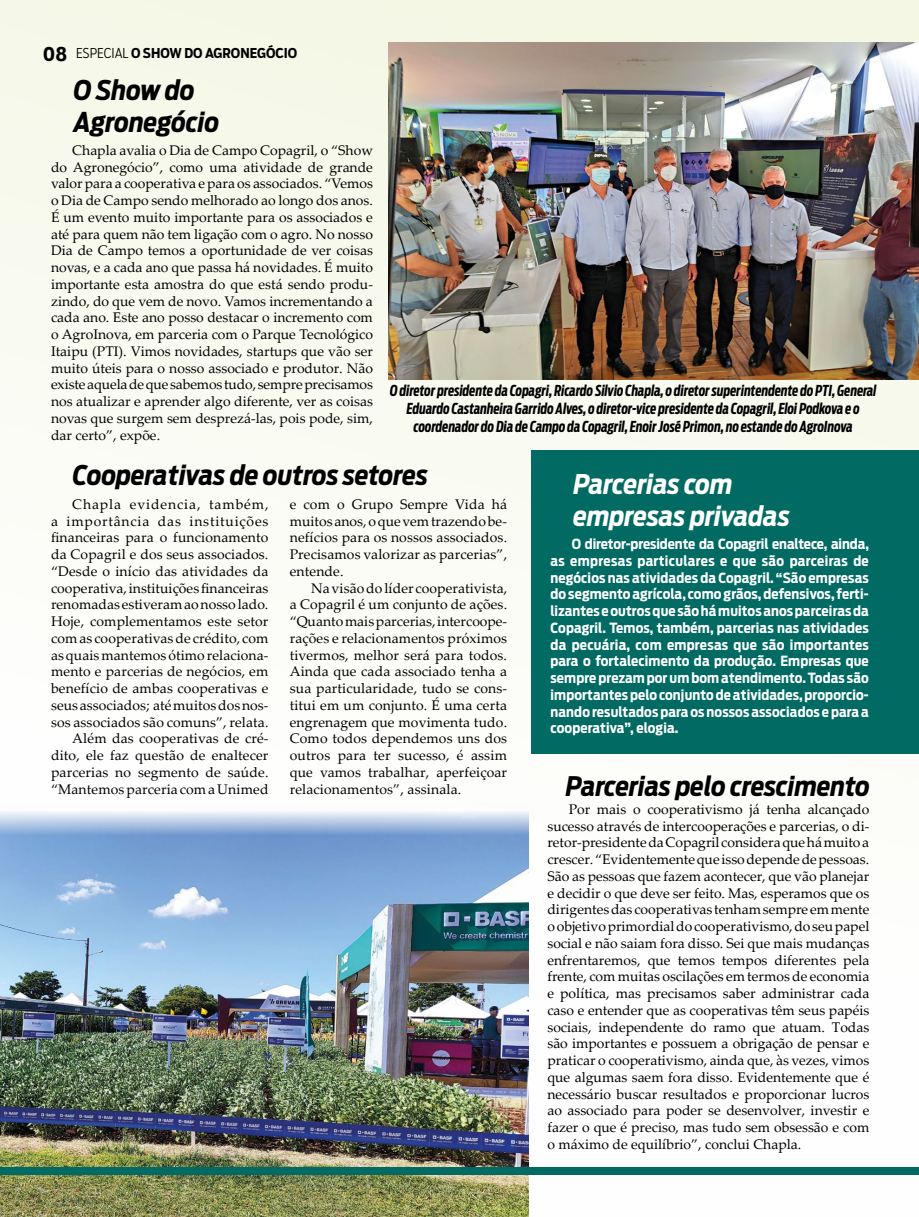
<style>
.page{position:relative;width:919px;height:1217px;background:#fff}
.page>*{position:absolute;margin:0;border:0;box-sizing:border-box;transform-origin:0 0}
.t1{font:italic 700 27px/32.4px "Antenna Cond";color:#000}
.t2{font:italic 700 27px/32.4px "Antenna Cond";color:#fff}
.t3{font:italic 700 26.7px "Antenna Cond";color:#000}
.t4{font:italic 700 15px/18px "Boomer Extra Cond";color:#000;text-align:center}
.t5{font:13.95px/16.8px "Palatino Linotype";letter-spacing:.01em;color:#000;text-align:justify}
.t6{font:700 13.95px/16.8px "Antenna Cond";letter-spacing:.01em;color:#fff;text-align:justify}
.t7{font:700 13.5px "Boomer Cond";color:#000}
.s1{font-size:19.5px}
.s2{font-weight:300}
</style>
<div class="page">
<div style="left:0;top:0;width:918px;height:1216px;background:linear-gradient(to bottom,#f6f8e8,#fefeff)"></div>
<div style="left:531px;top:450px;width:387px;height:303px;background:#006a63"></div>
<img style="left:389px;top:43px;width:529px;height:336px">
<img style="left:0;top:802px;width:528px;height:414px">
<div style="left:0;top:1166px;width:918px;height:8px;background:#006a63"></div>
<p class="t7" style="left:43px;top:45px;width:256px"><span class="s1">08</span> <span class="s2">ESPECIAL</span> O SHOW DO AGRONEGÓCIO</p>
<h1 class="t1" style="left:74px;top:74px;width:147px">O Show do<br>Agronegócio</h1>
<p class="t5" style="left:51px;top:141px;width:323px;text-indent:21px">Chapla avalia o Dia de Campo Copagril, o “Show do Agronegócio”, como uma atividade de grande valor para a cooperativa e para os associados. “Vemos o Dia de Campo sendo melhorado ao longo dos anos.<br>É um evento muito importante para os associados e até para quem não tem ligação com o agro. No nosso Dia de Campo temos a oportunidade de ver coisas novas, e a cada ano que passa há novidades. É muito importante esta amostra do que está sendo produ&shy;zindo, do que vem de novo. Vamos incrementando a cada ano. Este ano posso destacar o incremento com o AgroInova, em parceria com o Parque Tecnológico Itaipu (PTI). Vimos novidades, startups que vão ser muito úteis para o nosso associado e produtor. Não existe aquela de que sabemos tudo, sempre precisamos nos atualizar e aprender algo diferente, ver as coisas novas que surgem sem desprezá-las, pois pode, sim, dar certo”, expõe.</p>
<p class="t4" style="left:390px;top:381px;width:488px">O diretor presidente da Copagri, Ricardo Silvio Chapla, o diretor superintendente do PTI, General<br>Eduardo Castanheira Garrido Alves, o diretor-vice presidente da Copagril, Eloi Podkova e o coordenador do Dia de Campo da Copagril, Enoir José Primon, no estande do AgroInova</p>
<h1 class="t1" style="left:73px;top:459px;width:356px">Cooperativas de outros setores</h1>
<p class="t5" style="left:51px;top:495px;width:219px;text-align:right">Chapla evidencia, também,<br>a importância das instituições financeiras para o funcionamento da Copagril e dos seus associados. “Desde o início das atividades da cooperativa, instituições financeiras renomadas estiveram ao nosso lado.<br>Hoje, complementamos este setor com as cooperativas de crédito, com as quais mantemos ótimo relaciona&shy;mento e parcerias de negócios, em benefício de ambas cooperativas e seus associados; até muitos dos nos&shy;sos associados são comuns”, relata.<br>Além das cooperativas de cré&shy;dito, ele faz questão de enaltecer parcerias no segmento de saúde. “Mantemos parceria com a Unimed</p>
<p class="t5" style="left:290px;top:495px;width:219px">e com o Grupo Sempre Vida há muitos anos, o que vem trazendo be&shy;nefícios para os nossos associados.<br>Precisamos valorizar as parcerias”, entende.</p>
<p class="t5" style="left:290px;top:579px;width:219px;text-indent:21px">Na visão do líder cooperativista, a Copagril é um conjunto de ações. “Quanto mais parcerias, intercoope&shy;rações e relacionamentos próximos tivermos, melhor será para todos.<br>Ainda que cada associado tenha a sua particularidade, tudo se cons&shy;titui em um conjunto. É uma certa engrenagem que movimenta tudo.<br>Como todos dependemos uns dos outros para ter sucesso, é assim que vamos trabalhar, aperfeiçoar relacionamentos”, assinala.</p>
<h1 class="t2" style="left:573px;top:468px;width:218px">Parcerias com empresas privadas</h1>
<p class="t6" style="left:550px;top:535px;width:320px;text-indent:21px">O diretor-presidente da Copagril enaltece, ainda, as empresas particulares e que são parceiras de negócios nas atividades da Copagril. “São empresas do segmento agrícola, como grãos, defensivos, ferti&shy;lizantes e outros que são há muitos anos parceiras da Copagril. Temos, também, parcerias nas atividades da pecuária, com empresas que são importantes para o fortalecimento da produção. Empresas que sempre prezam por um bom atendimento. Todas são importantes pelo conjunto de atividades, proporcio&shy;nando resultados para os nossos associados e para a cooperativa”, elogia.</p>
<h2 class="t3" style="left:566px;top:770px;width:306px">Parcerias pelo crescimento</h2>
<p class="t5" style="left:547px;top:800px;width:323px;text-indent:21px">Por mais o cooperativismo já tenha alcançado sucesso através de intercooperações e parcerias, o di&shy;retor-presidente da Copagril considera que há muito a crescer. “Evidentemente que isso depende de pessoas.<br>São as pessoas que fazem acontecer, que vão planejar e decidir o que deve ser feito. Mas, esperamos que os dirigentes das cooperativas tenham sempre em mente o objetivo primordial do cooperativismo, do seu papel social e não saiam fora disso. Sei que mais mudanças enfrentaremos, que temos tempos diferentes pela frente, com muitas oscilações em termos de economia e política, mas precisamos saber administrar cada caso e entender que as cooperativas têm seus papéis sociais, independente do ramo que atuam. Todas são importantes e possuem a obrigação de pensar e praticar o cooperativismo, ainda que, às vezes, vimos que algumas saem fora disso. Evidentemente que é necessário buscar resultados e proporcionar lucros ao associado para poder se desenvolver, investir e fazer o que é preciso, mas tudo sem obsessão e com o máximo de equilíbrio”, conclui Chapla.</p>
</div>
